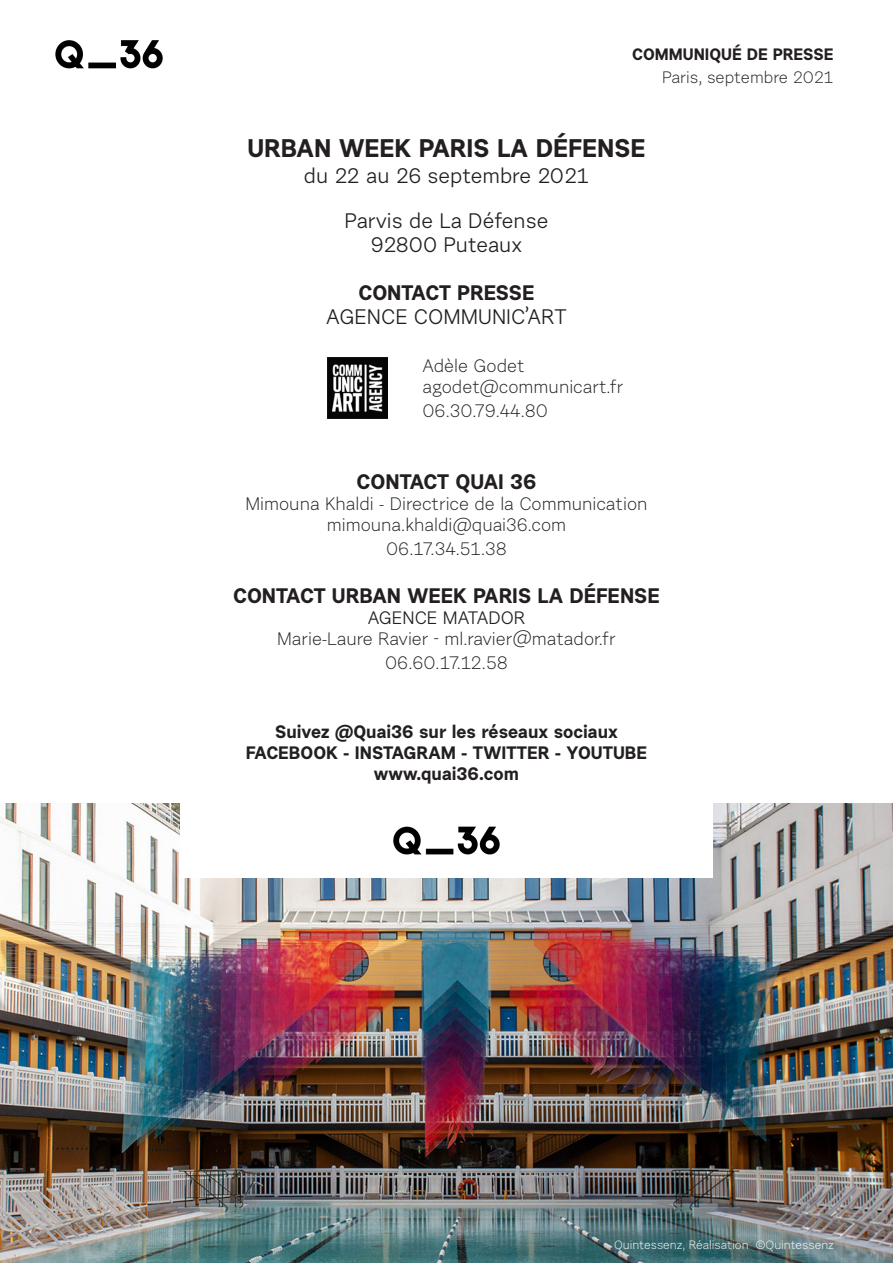
<style>
.page{position:relative;width:893px;height:1263px;background:#fff}
.page>*{position:absolute;margin:0;border:0;box-sizing:border-box;transform-origin:0 0}
.t1{font:700 25.5px "Urban Grotesk Re Bo";color:#231f20}
.t2{font:21px "Urban Grotesk Re Bo";color:#231f20}
.t3{font:700 21px "Urban Grotesk Re Bo";color:#231f20}
.t4{font:18px "Urban Grotesk Li Se";color:#231f20}
.t5{font:700 18px "Urban Grotesk Re Bo";color:#231f20}
.t6{font:18px "Urban Grotesk Re Bo";color:#231f20}
.t7{font:16.5px "Urban Grotesk Li Se";color:#231f20}
.t8{font:700 16.5px "Urban Grotesk Re Bo";color:#231f20}
.t9{font:12px "Urban Grotesk Li Se";color:#fff}
</style>
<div class="page">
<img style="left:55px;top:40px;width:108px;height:29px">
<img style="left:0;top:804px;width:893px;height:459px">
<div style="left:180px;top:128px;width:533px;height:750px;background:#fff"></div>
<img style="left:328px;top:358px;width:60px;height:60px">
<img style="left:393px;top:826px;width:107px;height:29px">
<p class="t8" style="left:632px;top:44px;width:203px">COMMUNIQUÉ DE PRESSE</p>
<p class="t7" style="left:662px;top:67px;width:173px">Paris, septembre 2021</p>
<p class="t1" style="left:247px;top:132px;width:400px">URBAN WEEK PARIS LA DÉFENSE</p>
<p class="t2" style="left:304px;top:162px;width:287px">du 22 au 26 septembre 2021</p>
<p class="t2" style="left:345px;top:207px;width:205px">Parvis de La Défense</p>
<p class="t2" style="left:371px;top:231px;width:153px">92800 Puteaux</p>
<p class="t3" style="left:358px;top:279px;width:178px">CONTACT PRESSE</p>
<p class="t2" style="left:326px;top:303px;width:242px">AGENCE COMMUNIC’ART</p>
<p class="t4" style="left:422px;top:354px;width:104px">Adèle Godet</p>
<p class="t4" style="left:422px;top:375px;width:203px">agodet@communicart.fr</p>
<p class="t4" style="left:422px;top:399px;width:127px">06.30.79.44.80</p>
<p class="t3" style="left:357px;top:468px;width:181px">CONTACT QUAI 36</p>
<p class="t4" style="left:245px;top:492px;width:404px">Mimouna Khaldi - Directrice de la Communication</p>
<p class="t4" style="left:327px;top:513px;width:241px">mimouna.khaldi@quai36.com</p>
<p class="t4" style="left:386px;top:537px;width:122px">06.17.34.51.38</p>
<p class="t3" style="left:233px;top:582px;width:428px">CONTACT URBAN WEEK PARIS LA DÉFENSE</p>
<p class="t6" style="left:368px;top:606px;width:159px">AGENCE MATADOR</p>
<p class="t4" style="left:277px;top:627px;width:340px">Marie-Laure Ravier - ml.ravier@matador.fr</p>
<p class="t4" style="left:385px;top:651px;width:124px">06.60.17.12.58</p>
<p class="t5" style="left:275px;top:720px;width:344px">Suivez @Quai36 sur les réseaux sociaux</p>
<p class="t5" style="left:246px;top:741px;width:403px">FACEBOOK - INSTAGRAM - TWITTER - YOUTUBE</p>
<p class="t5" style="left:374px;top:762px;width:147px">www.quai36.com</p>
<p class="t9" style="left:614px;top:1237px;width:221px">Quintessenz, Réalisation ©Quintessenz</p>
</div>
